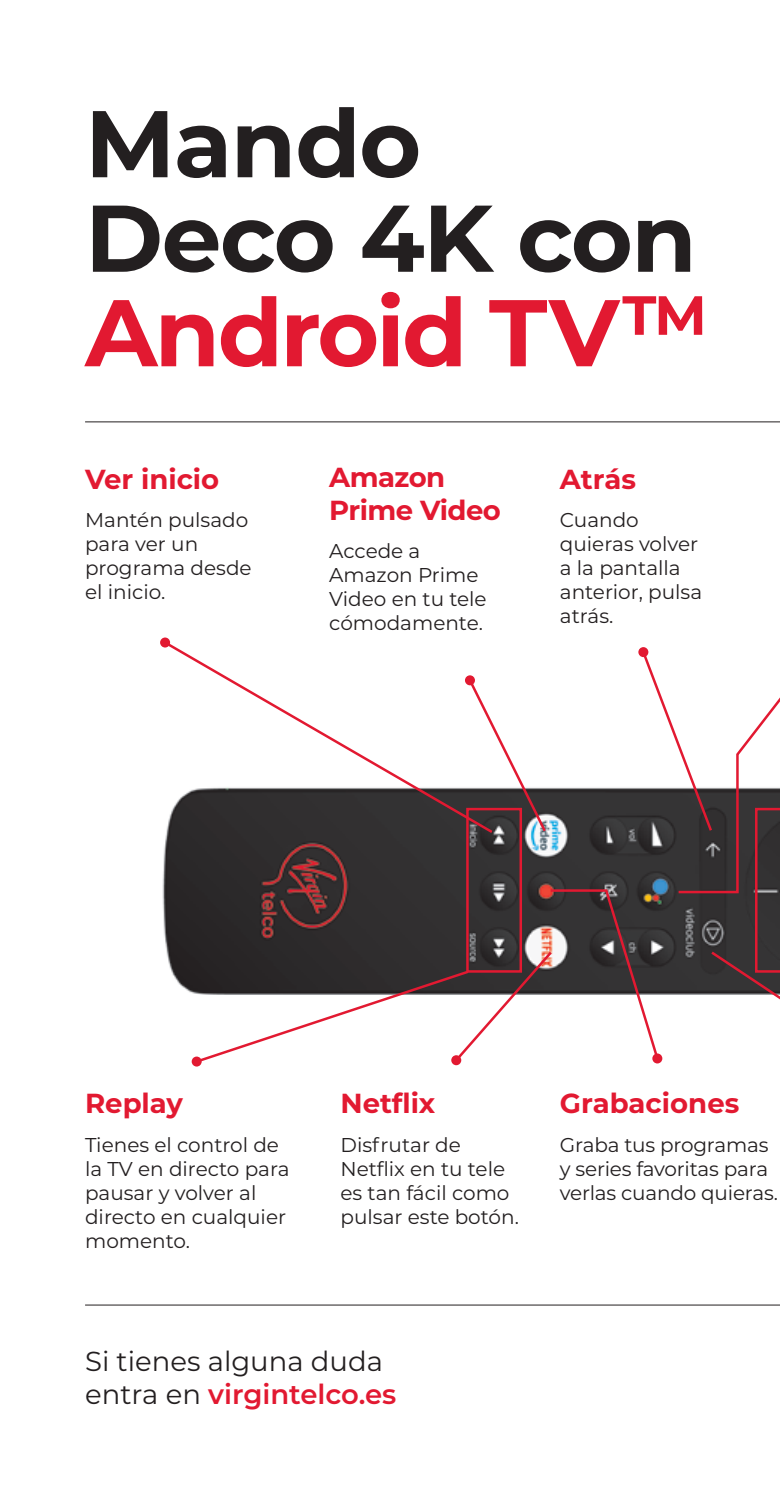
<style>
.page{position:relative;width:780px;height:1489px;background:#fff}
.page>*{position:absolute;margin:0;border:0;box-sizing:border-box;transform-origin:0 0}
.t1{font:700 94.5px/94.5px "Montserrat";letter-spacing:-.015em;color:#231f20}
.t2{font:27.5px/33px "Montserrat";color:#231f20}
.t3{font:700 27.5px "Montserrat";color:#e21931}
.t4{font:700 27.5px/33px "Montserrat";letter-spacing:-.02em;color:#e21931}
.t5{font:20px/24px "Montserrat";color:#231f20}
.s1{color:#e21931}
.s2{font-weight:600;color:#e21931}
</style>
<div class="page">
<hr style="left:85px;top:421px;width:695px;height:1px;background:#231f20">
<hr style="left:85px;top:1304px;width:695px;height:1px;background:#231f20">
<img style="left:162px;top:835px;width:31px;height:159px">
<div style="left:192px;top:1056px;width:10px;height:10px;background:#e21931;border-radius:50%"></div>
<svg style="left:162px;top:639px;width:31px;height:196px"></svg>
<div style="left:160px;top:637px;width:10px;height:10px;background:#e21931;border-radius:50%"></div>
<svg style="left:638px;top:647px;width:10px;height:10px"></svg>
<svg style="left:193px;top:649px;width:587px;height:415px"></svg>
<div style="left:652px;top:1053px;width:10px;height:10px;background:#e21931;border-radius:50%"></div>
<p class="t1" style="left:85px;top:92px;width:337px">Mando</p>
<p class="t1" style="left:85px;top:186px;width:623px">Deco 4K con<br><span class="s1">Android TV</span><sup>TM</sup></p>
<p class="t3" style="left:85px;top:459px;width:136px">Ver inicio</p>
<p class="t5" style="left:85px;top:507px;width:168px">Mantén pulsado para ver un programa desde el inicio.</p>
<p class="t4" style="left:329px;top:459px;width:173px">Amazon<br>Prime Video</p>
<p class="t5" style="left:329px;top:538px;width:159px">Accede a<br>Amazon Prime<br>Video en tu tele cómodamente.</p>
<p class="t3" style="left:560px;top:459px;width:78px">Atrás</p>
<p class="t5" style="left:560px;top:507px;width:144px">Cuando quieras volver a la pantalla anterior, pulsa atrás.</p>
<p class="t3" style="left:85px;top:1083px;width:99px">Replay</p>
<p class="t5" style="left:85px;top:1131px;width:206px">Tienes el control de la TV en directo para pausar y volver al directo en cualquier momento.</p>
<p class="t3" style="left:340px;top:1083px;width:96px">Netflix</p>
<p class="t5" style="left:340px;top:1131px;width:180px">Disfrutar de<br>Netflix en tu tele es tan fácil como pulsar este botón.</p>
<p class="t2" style="left:85px;top:1343px;width:313px">Si tienes alguna duda entra en <span class="s2">virgintelco.es</span></p>
<p class="t3" style="left:560px;top:1083px;width:181px">Grabaciones</p>
<p class="t5" style="left:560px;top:1131px;width:220px">Graba tus programas y series favoritas para verlas cuando quieras.</p>
</div>
